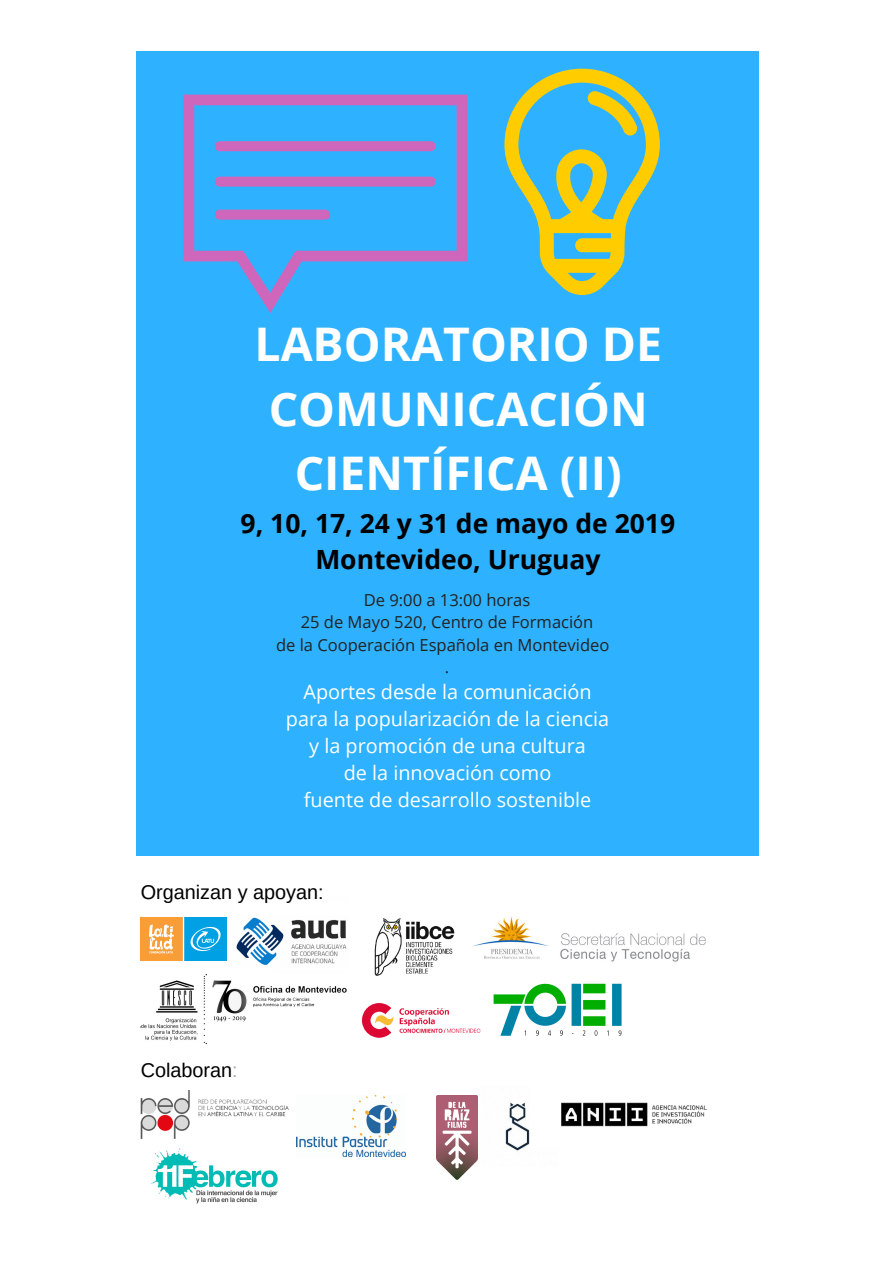
<style>
.page{position:relative;width:893px;height:1263px;background:#fff}
.page>*{position:absolute;margin:0;border:0;box-sizing:border-box;transform-origin:0 0}
.t1{font:700 46.35px/64.2px "Open Sans";color:#fff;text-align:center}
.t2{font:700 26.55px/36px "Open Sans";color:#000;text-align:center}
.t3{font:19.8px/27px "Open Sans";color:#fff;text-align:center}
.t4{font:19.8px "Arimo";color:#000}
.t5{font:16.5px/22.5px "Open Sans";color:#222;text-align:center}
.s1{color:#a8a8a8}
</style>
<div class="page">
<img style="left:140px;top:917px;width:341px;height:128px">
<img style="left:141px;top:1090px;width:148px;height:48px">
<div style="left:136px;top:52px;width:623px;height:804px;background:#2eb2ff"></div>
<svg style="left:504px;top:69px;width:156px;height:226px"></svg>
<svg style="left:184px;top:95px;width:283px;height:218px"></svg>
<svg style="left:213px;top:141px;width:224px;height:10px;background:#c66abe"></svg>
<svg style="left:213px;top:177px;width:224px;height:10px;background:#c46bbf"></svg>
<svg style="left:213px;top:210px;width:119px;height:10px"></svg>
<img style="left:141px;top:918px;width:85px;height:42px">
<img style="left:464px;top:916px;width:242px;height:56px">
<img style="left:151px;top:1148px;width:127px;height:56px">
<img style="left:296px;top:1096px;width:109px;height:60px">
<img style="left:493px;top:983px;width:129px;height:53px">
<img style="left:477px;top:1095px;width:53px;height:66px">
<img style="left:437px;top:1096px;width:40px;height:83px">
<img style="left:561px;top:1102px;width:146px;height:25px">
<img style="left:142px;top:976px;width:205px;height:67px">
<h1 class="t1" style="left:254px;top:311px;width:409px">LABORATORIO DE<br>COMUNICACIÓN<br>CIENTÍFICA (II)</h1>
<h2 class="t2" style="left:241px;top:504px;width:436px">9, 10, 17, 24 y 31 de mayo de 2019<br>Montevideo, Uruguay</h2>
<p class="t5" style="left:276px;top:588px;width:335px">De 9:00 a 13:00 horas<br>25 de Mayo 520, Centro de Formación<br>de la Cooperación Española en Montevideo .</p>
<p class="t3" style="left:286px;top:678px;width:325px">Aportes desde la comunicación para la popularización de la ciencia y la promoción de una cultura<br>de la innovación como<br>fuente de desarrollo sostenible</p>
<p class="t4" style="left:141px;top:881px;width:185px">Organizan y apoyan:</p>
<p class="t4" style="left:141px;top:1058px;width:99px">Colaboran<span class="s1">:</span></p>
</div>
